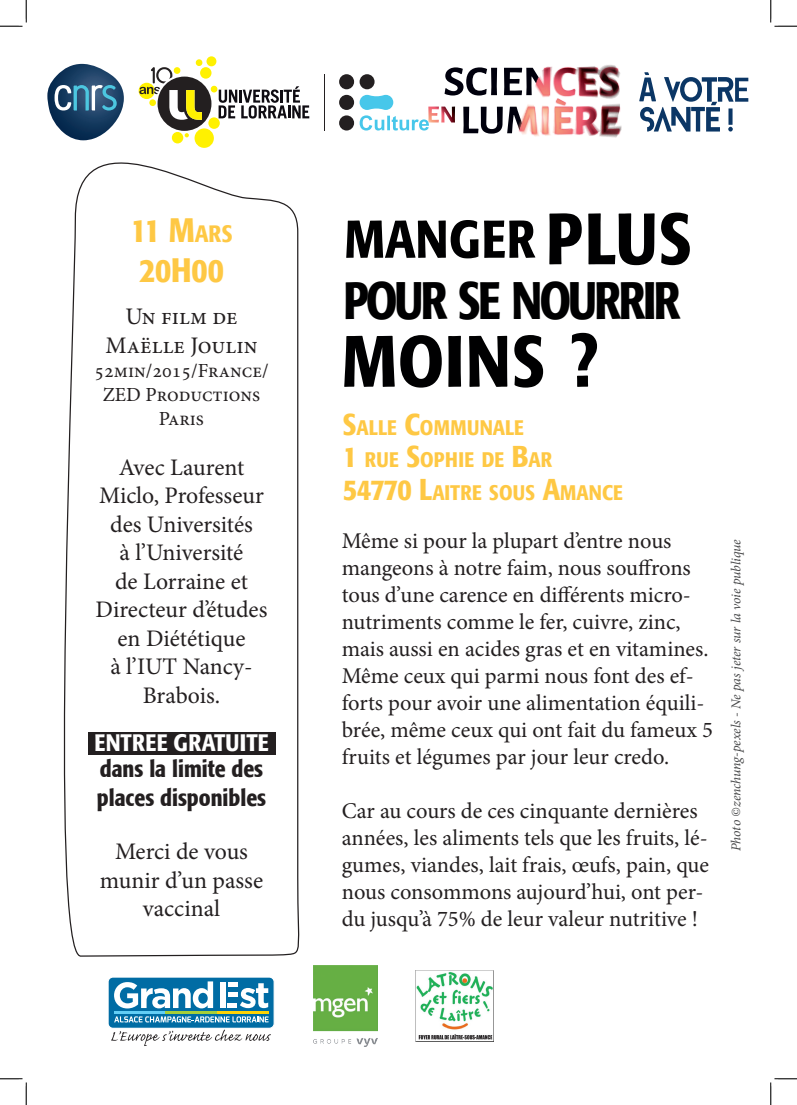
<style>
.page{position:relative;width:797px;height:1105px;background:#fff}
.page>*{position:absolute;margin:0;border:0;box-sizing:border-box;transform-origin:0 0}
.t1{font:500 condensed 71.75px "Formata";letter-spacing:.02em;color:#000001}
.t2{font:500 condensed 52.5px "Formata";letter-spacing:-.05em;color:#000001;scale:.94 1}
.t3{font:500 condensed 52.5px "Formata";letter-spacing:-.05em;color:#000001}
.t4{font:500 condensed 33.75px "Formata";letter-spacing:-.005em;color:#fec844}
.Style_de_paragraphe{font:23.75px/28.5px "Minion Pro";color:#231f20;text-align:center}
.Style_de_paragraphe-2{font:500 condensed 23.75px/28.5px "Formata";color:#231f20}
.Style_de_paragraphe-3{font:500 condensed 23.75px "Formata";letter-spacing:.01em;color:#fff}
.t5{font:22.5px/27px "Minion Pro";color:#231f20}
.t6{font:500 condensed 21px "Formata";letter-spacing:.01em;color:#fec844}
.Style_de_paragraphe-4{font:20px/24px "Minion Pro";color:#231f20;text-align:center}
.Style_de_paragraphe-5{font:italic 13.75px "Minion Pro";letter-spacing:-.01em;color:#494a4b}
.s1{font-size:23.62px}
.s2{font-size:75px}
.s3{font-size:30px}
</style>
<div class="page">
<img style="left:522px;top:65px;width:100px;height:73px">
<svg style="left:47px;top:64px;width:77px;height:46px"></svg>
<svg style="left:206px;top:56px;width:10px;height:10px"></svg>
<svg style="left:139px;top:59px;width:170px;height:60px"></svg>
<hr style="left:324px;top:74px;width:1px;height:57px;background:#231f20">
<div style="left:339px;top:95px;width:15px;height:15px;background:#231f20;border-radius:50%"></div>
<div style="left:339px;top:74px;width:15px;height:15px;background:#231f20;border-radius:50%"></div>
<div style="left:339px;top:115px;width:15px;height:16px;background:#231f20;border-radius:50%"></div>
<svg style="left:359px;top:67px;width:260px;height:67px"></svg>
<div style="left:108px;top:977px;width:166px;height:51px;background:#006ca4;border-radius:5px"></div>
<div style="left:107px;top:976px;width:168px;height:53px;border:1px solid #fff;border-radius:5px"></div>
<svg style="left:114px;top:1016px;width:154px;height:6px"></svg>
<svg style="left:114px;top:981px;width:99px;height:27px"></svg>
<svg style="left:240px;top:983px;width:28px;height:25px"></svg>
<div style="left:227px;top:1003px;width:10px;height:5px;background:#fff"></div>
<div style="left:227px;top:992px;width:10px;height:5px;background:#fff"></div>
<div style="left:227px;top:982px;width:10px;height:5px;background:#fff"></div>
<div style="left:220px;top:982px;width:6px;height:26px;background:#fff"></div>
<hr style="left:114px;top:1011px;width:51px;height:2px;background:#62cdf5">
<hr style="left:165px;top:1011px;width:52px;height:2px;background:#a6ce39">
<hr style="left:217px;top:1011px;width:52px;height:2px;background:#fed304">
<svg style="left:111px;top:1029px;width:160px;height:17px"></svg>
<img style="left:313px;top:966px;width:64px;height:80px">
<svg style="left:49px;top:110px;width:255px;height:847px"></svg>
<div style="left:88px;top:733px;width:187px;height:22px;background:#231f20"></div>
<svg style="left:639px;top:72px;width:109px;height:60px"></svg>
<img style="left:415px;top:971px;width:79px;height:71px">
<svg style="left:0;top:0;width:27px;height:27px"></svg>
<svg style="left:0;top:1078px;width:27px;height:27px"></svg>
<svg style="left:770px;top:0;width:27px;height:27px"></svg>
<svg style="left:770px;top:1078px;width:27px;height:27px"></svg>
<p class="t4" style="left:130px;top:209px;width:104px">11 M<span class="s1">ARS</span></p>
<p class="t4" style="left:139px;top:250px;width:86px">20H00</p>
<p class="Style_de_paragraphe" style="left:106px;top:303px;width:153px">Un film de<br>Maëlle Joulin</p>
<p class="Style_de_paragraphe-4" style="left:94px;top:359px;width:176px">52min/2015/France/<br>ZED Productions<br>Paris</p>
<p class="Style_de_paragraphe" style="left:96px;top:453px;width:173px">Avec Laurent<br>Miclo, Professeur des Universités<br>à l’Université<br>de Lorraine et<br>Directeur d’études en Diététique<br>à l’IUT Nancy-<br>Brabois.</p>
<p class="Style_de_paragraphe-3" style="left:94px;top:728px;width:176px">ENTREE GRATUITE</p>
<p class="Style_de_paragraphe-2" style="left:97px;top:754px;width:171px">dans la limite des places disponibles</p>
<p class="Style_de_paragraphe" style="left:100px;top:837px;width:165px">Merci de vous munir d’un passe vaccinal</p>
<p class="t3" style="left:344px;top:207px;width:192px">MANGER</p>
<p class="t1" style="left:546px;top:195px;width:147px">PLUS</p>
<p class="t2" style="left:343px;top:269px;width:360px">POUR SE NOURRIR</p>
<p class="t1" style="left:342px;top:318px;width:259px">MOINS <span class="s2">?</span></p>
<p class="t6" style="left:343px;top:414px;width:182px"><span class="s3">S</span>ALLE <span class="s3">C</span>OMM UNALE</p>
<p class="t6" style="left:343px;top:447px;width:211px"><span class="s3">1</span> RUE <span class="s3">S</span>OPHIE DE <span class="s3">B</span>AR</p>
<p class="t6" style="left:343px;top:479px;width:281px"><span class="s3">54770 L</span>AITRE SOUS <span class="s3">A</span>MANCE</p>
<p class="t5" style="left:342px;top:528px;width:373px">Même si pour la plupart d’entre nous mangeons à notre faim, nous souffrons tous d’une carence en différents micro&shy;nutriments comme le fer, cuivre, zinc, mais aussi en acides gras et en vitamines.<br>Même ceux qui parmi nous font des ef&shy;forts pour avoir une alimentation équili&shy;brée, même ceux qui ont fait du fameux 5 fruits et légumes par jour leur credo.</p>
<p class="t5" style="left:342px;top:798px;width:369px">Car au cours de ces cinquante dernières années, les aliments tels que les fruits, lé&shy;gumes, viandes, lait frais, œufs, pain, que nous consommons aujourd’hui, ont per&shy;du jusqu’à 75% de leur valeur nutritive !</p>
<p class="Style_de_paragraphe-5" style="left:726px;top:851px;width:314px;rotate:-90deg">Photo ©zenchung-pexels - Ne pas jeter sur la voie publique</p>
</div>
